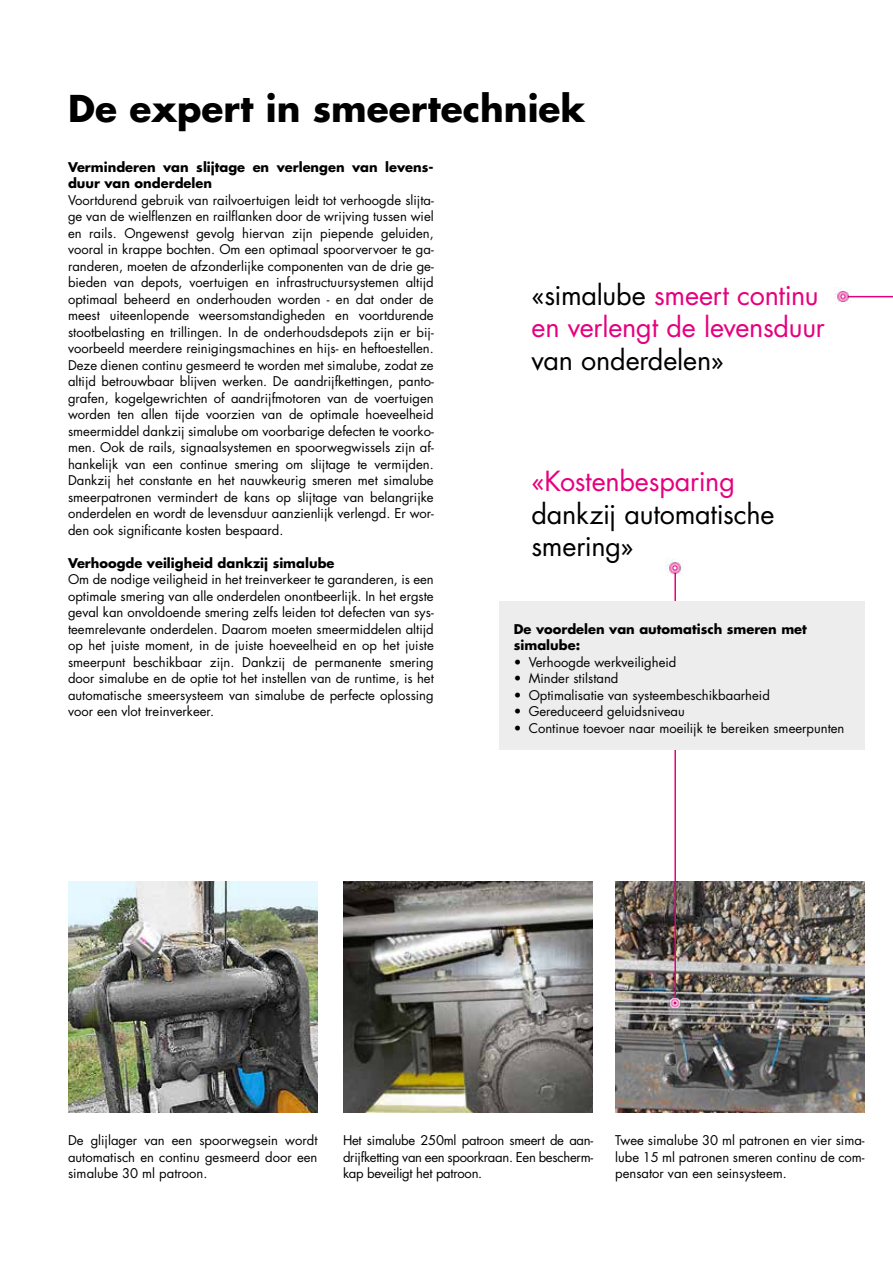
<style>
.page{position:relative;width:893px;height:1263px;background:#fff}
.page>*{position:absolute;margin:0;border:0;box-sizing:border-box;transform-origin:0 0}
.t1{font:700 36px "Futura Std";color:#000}
.t2{font:27px/32.4px "Futura Std";letter-spacing:-.01em;color:#e6007d}
.t3{font:27px/32.4px "Futura Std";letter-spacing:-.01em;color:#000}
.t4{font:13.05px/16.5px "Futura Std";color:#000;text-align:justify}
.t5{font:700 13.05px/16.5px "Futura Std";color:#000}
.s1{color:#000}
</style>
<div class="page">
<img style="left:343px;top:881px;width:249px;height:231px">
<img style="left:68px;top:881px;width:249px;height:231px">
<img style="left:615px;top:881px;width:250px;height:231px">
<svg style="left:852px;top:295px;width:41px;height:3px"></svg>
<img style="left:834px;top:287px;width:18px;height:17px">
<img style="left:666px;top:993px;width:18px;height:19px">
<hr style="left:674px;top:569px;width:2px;height:429px;background:#e6007d">
<img style="left:666px;top:558px;width:17px;height:19px">
<div style="left:499px;top:601px;width:366px;height:148px;background:#ededed"></div>
<h1 class="t1" style="left:68px;top:85px;width:519px">De expert in smeertechniek</h1>
<p class="t5" style="left:68px;top:158px;width:367px">Verminderen van slijtage en verlengen van levens&shy;duur van onderdelen</p>
<p class="t4" style="left:68px;top:192px;width:367px">Voortdurend gebruik van railvoertuigen leidt tot verhoogde slijta&shy;ge van de wielflenzen en railflanken door de wrijving tussen wiel en rails. Ongewenst gevolg hiervan zijn piepende geluiden, vooral in krappe bochten. Om een optimaal spoorvervoer te ga&shy;randeren, moeten de afzonderlijke componenten van de drie ge&shy;bieden van depots, voertuigen en infrastructuursystemen altijd optimaal beheerd en onderhouden worden - en dat onder de meest uiteenlopende weersomstandigheden en voortdurende stootbelasting en trillingen. In de onderhoudsdepots zijn er bij&shy;voorbeeld meerdere reinigingsmachines en hijs- en heftoestellen.<br>Deze dienen continu gesmeerd te worden met simalube, zodat ze altijd betrouwbaar blijven werken. De aandrijfkettingen, panto&shy;grafen, kogelgewrichten of aandrijfmotoren van de voertuigen worden ten allen tijde voorzien van de optimale hoeveelheid smeermiddel dankzij simalube om voorbarige defecten te voorko&shy;men. Ook de rails, signaalsystemen en spoorwegwissels zijn af&shy;hankelijk van een continue smering om slijtage te vermijden.<br>Dankzij het constante en het nauwkeurig smeren met simalube smeerpatronen vermindert de kans op slijtage van belangrijke onderdelen en wordt de levensduur aanzienlijk verlengd. Er wor&shy;den ook significante kosten bespaard.</p>
<p class="t5" style="left:68px;top:554px;width:268px">Verhoogde veiligheid dankzij simalube</p>
<p class="t4" style="left:68px;top:571px;width:367px">Om de nodige veiligheid in het treinverkeer te garanderen, is een optimale smering van alle onderdelen onontbeerlijk. In het ergste geval kan onvoldoende smering zelfs leiden tot defecten van sys&shy;teemrelevante onderdelen. Daarom moeten smeermiddelen altijd op het juiste moment, in de juiste hoeveelheid en op het juiste smeerpunt beschikbaar zijn. Dankzij de permanente smering door simalube en de optie tot het instellen van de runtime, is het automatische smeersysteem van simalube de perfecte oplossing voor een vlot treinverkeer.</p>
<h2 class="t2" style="left:531px;top:279px;width:295px"><span class="s1">«simalube</span> smeert continu en verlengt de levensduur</h2>
<h2 class="t3" style="left:531px;top:344px;width:194px">van onderdelen»</h2>
<h2 class="t2" style="left:531px;top:465px;width:205px">«Kostenbesparing</h2>
<h2 class="t3" style="left:531px;top:498px;width:244px">dankzij automatische smering»</h2>
<p class="t5" style="left:514px;top:621px;width:295px;line-height:15.6px">De voordelen van automatisch smeren met simalube:</p>
<p class="t4" style="left:514px;top:654px;width:164px">• Verhoogde werkveiligheid</p>
<p class="t4" style="left:514px;top:670px;width:106px">• Minder stilstand</p>
<p class="t4" style="left:514px;top:687px;width:258px">• Optimalisatie van systeembeschikbaarheid</p>
<p class="t4" style="left:514px;top:703px;width:172px">• Gereduceerd geluidsniveau</p>
<p class="t4" style="left:514px;top:720px;width:332px">• Continue toevoer naar moeilijk te bereiken smeerpunten</p>
<p class="t4" style="left:68px;top:1132px;width:251px">De glijlager van een spoorwegsein wordt automatisch en continu gesmeerd door een simalube 30 ml patroon.</p>
<p class="t4" style="left:343px;top:1132px;width:252px">Het simalube 250ml patroon smeert de aan&shy;drijfketting van een spoorkraan. Een bescherm&shy;kap beveiligt het patroon.</p>
<p class="t4" style="left:615px;top:1132px;width:251px">Twee simalube 30 ml patronen en vier sima&shy;lube 15 ml patronen smeren continu de com&shy;pensator van een seinsysteem.</p>
</div>
